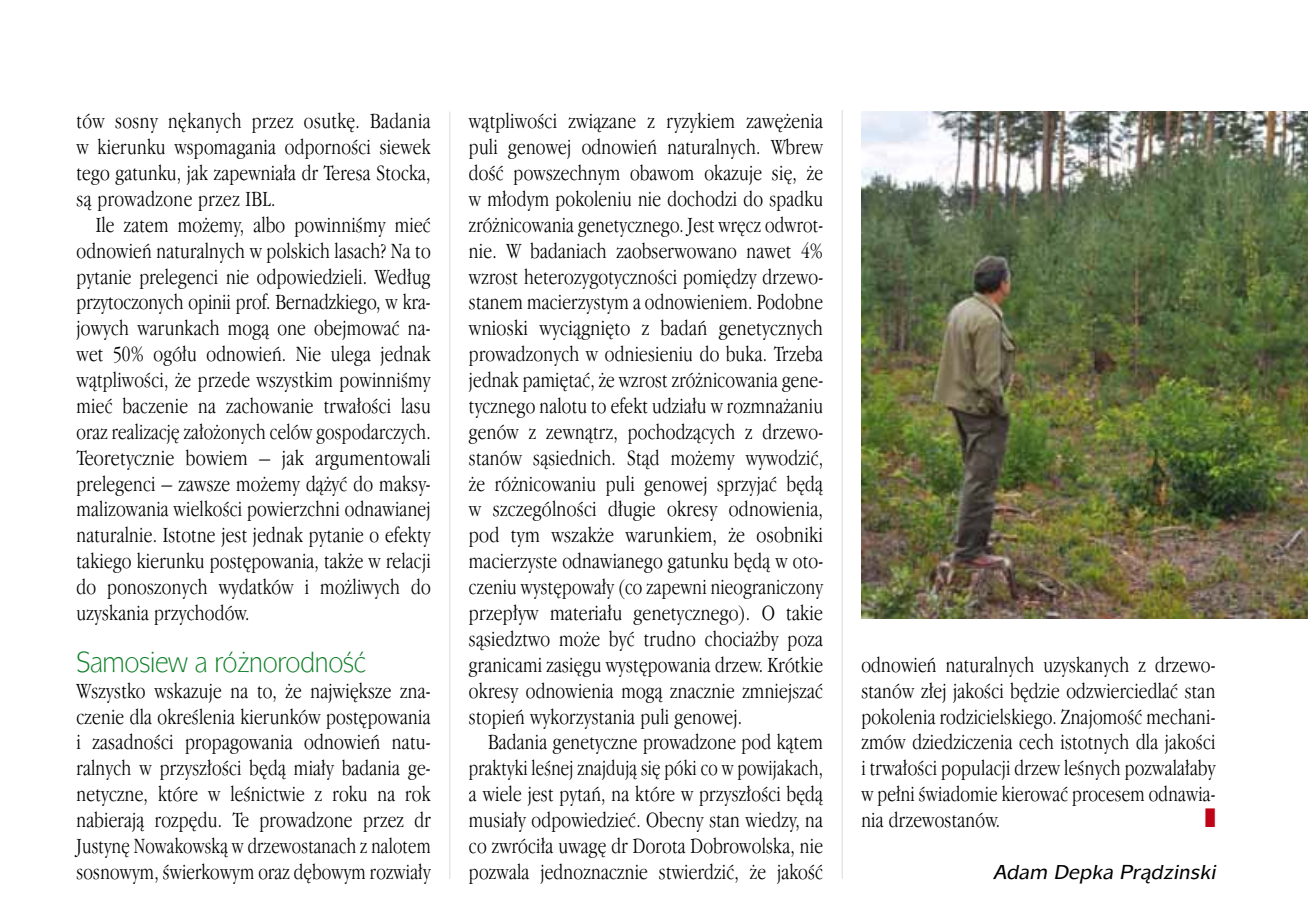
<style>
.page{position:relative;width:1308px;height:913px;background:#fff}
.page>*{position:absolute;margin:0;border:0;box-sizing:border-box;transform-origin:0 0}
.t1{font:29.25px "Mixage PL";letter-spacing:-.025em;color:#0e7f26;scale:.9 1}
.t2{font:27px "Zapf Dingbats ITC";color:#c00418;scale:.5 1}
.t3{font:300 condensed 22.5px/25.9px "Garamond ITCPL";letter-spacing:.01em;color:#000;text-align:justify;scale:.96 1}
.t4{font:300 condensed 22.5px/25.9px "Garamond ITCPL";letter-spacing:.01em;color:#000;text-align:justify}
.t5{font:italic 500 20.25px "Mixage PL";color:#000}
</style>
<div class="page">
<hr style="left:841px;top:110px;width:1px;height:769px;background:#d9dadb">
<hr style="left:449px;top:112px;width:1px;height:767px;background:#d9dadb">
<img style="left:861px;top:112px;width:446px;height:507px">
<p class="t3" style="left:77px;top:108px;width:370px">tów sosny n´kanych przez osutk´. Badania w kierunku wspomagania odpornoÊci siewek tego gatunku, jak zapewnia∏a dr Teresa Stocka, sà prowadzone przez IBL.</p>
<p class="t3" style="left:77px;top:212px;width:370px;text-indent:19px">Ile zatem mo˝emy, albo powinniÊmy mieç odnowieƒ naturalnych w polskich lasach? Na to pytanie prelegenci nie odpowiedzieli. Wed∏ug przytoczonych opinii prof. Bernadzkiego, w kra&shy;jowych warunkach mogà one obejmowaç na&shy;wet 50% ogó∏u odnowieƒ. Nie ulega jednak wàtpliwoÊci, ˝e przede wszystkim powinniÊmy mieç baczenie na zachowanie trwa∏oÊci lasu oraz realizacj´ za∏o˝onych celów gospodarczych.<br>Teoretycznie bowiem – jak argumentowali prelegenci – zawsze mo˝emy dà˝yç do maksy&shy;malizowania wielkoÊci powierzchni odnawianej naturalnie. Istotne jest jednak pytanie o efekty takiego kierunku post´powania, tak˝e w relacji do ponoszonych wydatków i mo˝liwych do uzyskania przychodów.</p>
<h1 class="t1" style="left:77px;top:644px;width:323px">Samosiew a ró˝norodnoÊç</h1>
<p class="t3" style="left:77px;top:677px;width:370px">Wszystko wskazuje na to, ˝e najwi´ksze zna&shy;czenie dla okreÊlenia kierunków post´powania i zasadnoÊci propagowania odnowieƒ natu&shy;ralnych w przysz∏oÊci b´dà mia∏y badania ge&shy;netyczne, które w leÊnictwie z roku na rok nabierajà rozp´du. Te prowadzone przez dr Justyn´ Nowakowskà w drzewostanach z nalotem sosnowym, Êwierkowym oraz d´bowym rozwia∏y</p>
<p class="t4" style="left:469px;top:108px;width:356px">wàtpliwoÊci zwiàzane z ryzykiem zaw´˝enia puli genowej odnowieƒ naturalnych. Wbrew doÊç powszechnym obawom okazuje si´, ˝e w m∏odym pokoleniu nie dochodzi do spadku zró˝nicowania genetycznego. Jest wr´cz odwrot&shy;nie. W badaniach zaobserwowano nawet 4% wzrost heterozygotycznoÊci pomi´dzy drzewo&shy;stanem macierzystym a odnowieniem. Podobne wnioski wyciàgni´to z badaƒ genetycznych prowadzonych w odniesieniu do buka. Trzeba jednak pami´taç, ˝e wzrost zró˝nicowania gene&shy;tycznego nalotu to efekt udzia∏u w rozmna˝aniu genów z zewnàtrz, pochodzàcych z drzewo&shy;stanów sàsiednich. Stàd mo˝emy wywodziç, ˝e ró˝nicowaniu puli genowej sprzyjaç b´dà w szczególnoÊci d∏ugie okresy odnowienia, pod tym wszak˝e warunkiem, ˝e osobniki macierzyste odnawianego gatunku b´dà w oto&shy;czeniu wyst´powa∏y (co zapewni nieograniczony przep∏yw materia∏u genetycznego). O takie sàsiedztwo mo˝e byç trudno chocia˝by poza granicami zasi´gu wyst´powania drzew. Krótkie okresy odnowienia mogà znacznie zmniejszaç stopieƒ wykorzystania puli genowej.</p>
<p class="t3" style="left:469px;top:729px;width:370px;text-indent:19px">Badania genetyczne prowadzone pod kàtem praktyki leÊnej znajdujà si´ póki co w powijakach, a wiele jest pytaƒ, na które w przysz∏oÊci b´dà musia∏y odpowiedzieç. Obecny stan wiedzy, na co zwróci∏a uwag´ dr Dorota Dobrowolska, nie pozwala jednoznacznie stwierdziç, ˝e jakoÊç</p>
<p class="t3" style="left:861px;top:652px;width:370px">odnowieƒ naturalnych uzyskanych z drzewo&shy;stanów z∏ej jakoÊci b´dzie odzwierciedlaç stan pokolenia rodzicielskiego. ZnajomoÊç mechani&shy;zmów dziedziczenia cech istotnych dla jakoÊci i trwa∏oÊci populacji drzew leÊnych pozwala∏aby w pe∏ni Êwiadomie kierowaç procesem odnawia&shy;nia drzewostanów.</p>
<p class="t2" style="left:1205px;top:805px;width:22px">■</p>
<p class="t5" style="left:993px;top:859px;width:228px">Adam Depka Pràdzinski</p>
</div>
